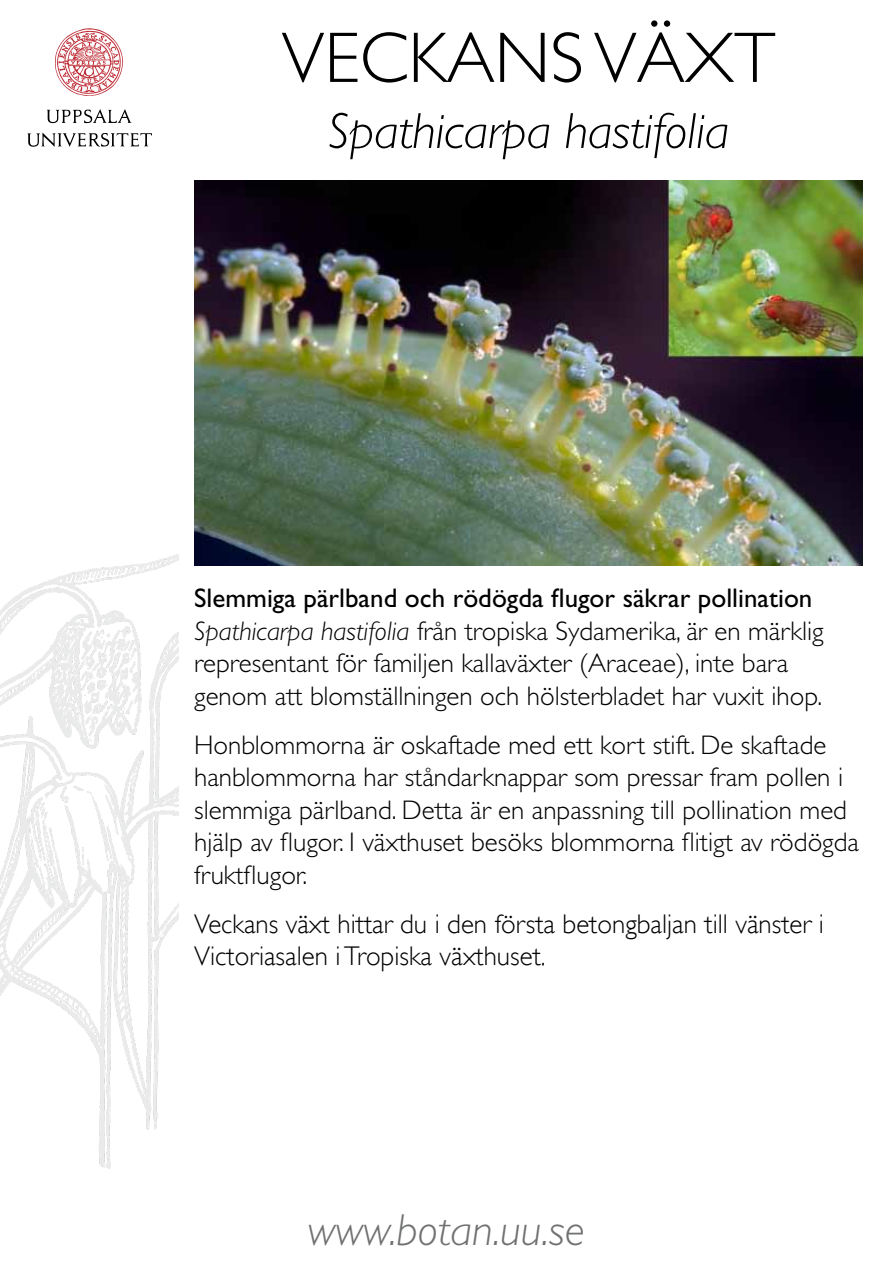
<style>
.page{position:relative;width:893px;height:1263px;background:#fff}
.page>*{position:absolute;margin:0;border:0;box-sizing:border-box;transform-origin:0 0}
.t1{font:300 72px "Gill Alt One";color:#000}
.t2{font:italic 300 51px "Gill Alt One";letter-spacing:-.005em;color:#000}
.t3{font:italic 300 45px "Gill Alt One";color:#707172}
.t4{font:300 27px/32.4px "Gill Alt One";color:#000}
.t5{font:300 27px/32.4px "Gill Sans";color:#000}
.s1{font-weight:400}
.s2{font-style:italic}
</style>
<div class="page">
<img style="left:0;top:554px;width:179px;height:615px">
<svg style="left:47px;top:109px;width:85px;height:14px"></svg>
<svg style="left:27px;top:133px;width:125px;height:14px"></svg>
<svg style="left:55px;top:28px;width:68px;height:68px"></svg>
<img style="left:194px;top:180px;width:669px;height:385px">
<h1 class="t1" style="left:282px;top:17px;width:495px">VECKANS VÄXT</h1>
<h2 class="t2" style="left:328px;top:102px;width:403px">Spathicarpa hastifolia</h2>
<p class="t4" style="left:194px;top:582px;width:631px"><span class="s1">Slemmiga pärlband och rödögda flugor säkrar pollination </span><span class="s2">Spathicarpa hastifolia</span> från tropiska Sydamerika, är en märklig representant för familjen kallaväxter (Araceae), inte bara genom att blomställningen och hölsterbladet har vuxit ihop.</p>
<p class="t4" style="left:194px;top:729px;width:666px">Honblommorna är oskaftade med ett kort stift. De skaftade hanblommorna har ståndarknappar som pressar fram pollen i slemmiga pärlband. Detta är en anpassning till pollination med hjälp av flugor. I växthuset besöks blommorna flitigt av rödögda fruktflugor.</p>
<p class="t5" style="left:194px;top:908px;width:631px">Veckans växt hittar du i den första betongbaljan till vänster i<br>Victoriasalen i Tropiska växthuset.</p>
<h3 class="t3" style="left:308px;top:1205px;width:279px">www.botan.uu.se</h3>
</div>
